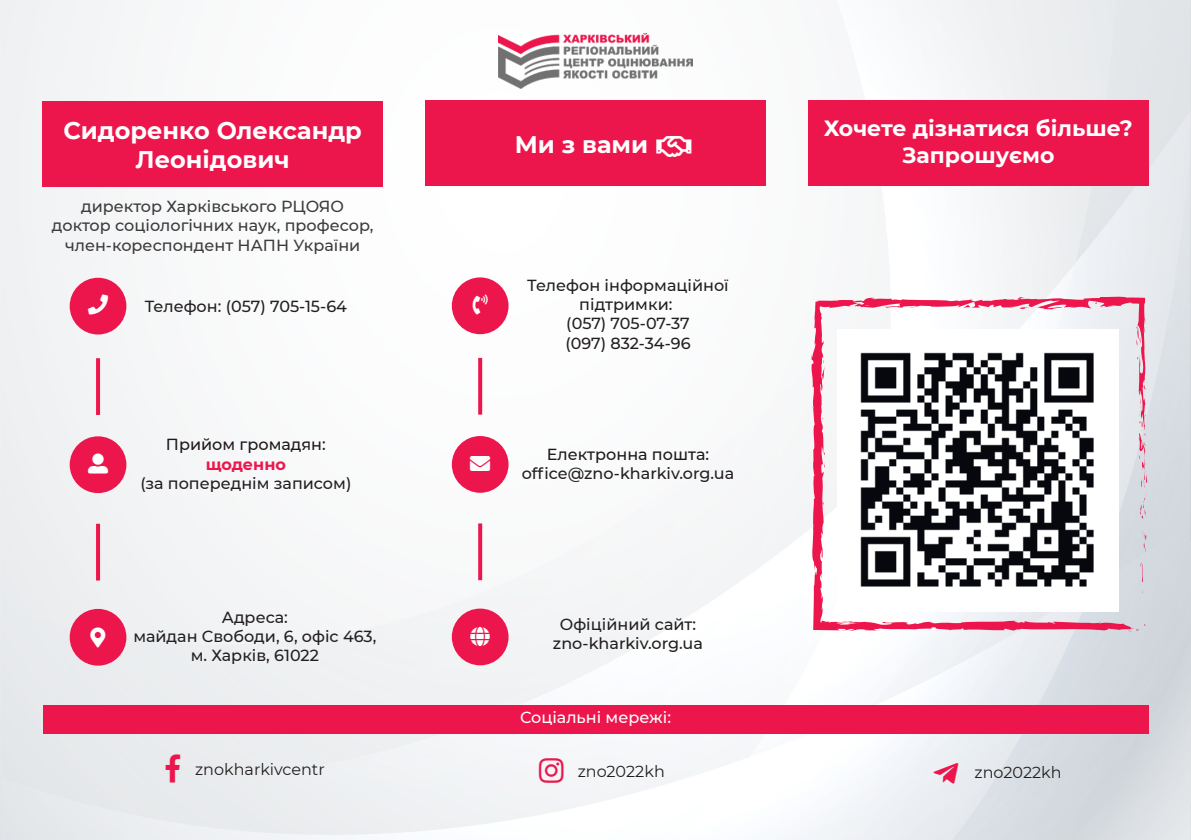
<style>
.page{position:relative;width:1191px;height:840px;background:#fff}
.page>*{position:absolute;margin:0;border:0;box-sizing:border-box;transform-origin:0 0}
.t1{font:700 24px/28.8px "Montserrat";color:#fff;text-align:center}
.t2{font:700 22px/26.4px "Montserrat";color:#fff;text-align:center}
.t3{font:500 16px/19.2px "Montserrat";color:#231f20;text-align:center}
.t4{font:500 16px/19.2px "Montserrat";color:#3d3b3c;text-align:center}
.t5{font:16px "Montserrat";color:#231f20}
.t6{font:500 16px "Montserrat";color:#1f1a19}
.t7{font:500 16px "Montserrat";color:#fff}
.t8{font:700 16px "Montserrat";color:#ed164c}
</style>
<div class="page">
<img style="left:0;top:0;width:1191px;height:839px">
<div style="left:43px;top:101px;width:340px;height:85px;background:#ed164c"></div>
<div style="left:425px;top:101px;width:340px;height:85px;background:#ed164c"></div>
<div style="left:808px;top:101px;width:340px;height:85px;background:#ed164c"></div>
<img style="left:499px;top:33px;width:193px;height:55px">
<div style="left:70px;top:277px;width:56px;height:57px;background:#ed164c;border-radius:50%"></div>
<div style="left:70px;top:608px;width:56px;height:57px;background:#ed164c;border-radius:50%"></div>
<div style="left:70px;top:436px;width:56px;height:57px;background:#ed164c;border-radius:50%"></div>
<hr style="left:96px;top:358px;width:4px;height:57px;background:#ed164c">
<hr style="left:96px;top:523px;width:4px;height:57px;background:#ed164c">
<div style="left:452px;top:277px;width:56px;height:57px;background:#ed164c;border-radius:50%"></div>
<div style="left:452px;top:608px;width:56px;height:57px;background:#ed164c;border-radius:50%"></div>
<div style="left:452px;top:436px;width:56px;height:56px;background:#ed164c;border-radius:50%"></div>
<svg style="left:478px;top:358px;width:4px;height:56px"></svg>
<svg style="left:478px;top:523px;width:4px;height:57px"></svg>
<svg style="left:1145px;top:530px;width:1px;height:23px"></svg>
<svg style="left:810px;top:295px;width:335px;height:335px"></svg>
<svg style="left:851px;top:303px;width:10px;height:4px"></svg>
<svg style="left:1138px;top:379px;width:9px;height:141px"></svg>
<svg style="left:1136px;top:317px;width:9px;height:31px"></svg>
<svg style="left:1095px;top:302px;width:8px;height:5px"></svg>
<svg style="left:1018px;top:307px;width:11px;height:2px"></svg>
<svg style="left:1127px;top:622px;width:18px;height:9px"></svg>
<img style="left:837px;top:329px;width:281px;height:281px">
<div style="left:43px;top:704px;width:1105px;height:29px;background:#ed164c"></div>
<svg style="left:166px;top:753px;width:14px;height:28px"></svg>
<svg style="left:539px;top:757px;width:24px;height:25px"></svg>
<svg style="left:933px;top:762px;width:25px;height:21px"></svg>
<h1 class="t1" style="left:63px;top:115px;width:300px">Сидоренко Олександр<br>Леонідович</h1>
<p class="t4" style="left:52px;top:196px;width:323px">директор Харківського РЦОЯО доктор соціологічних наук, професор, член-кореспондент НАПН України</p>
<p class="t3" style="left:145px;top:296px;width:204px">Телефон: (057) 705-15-64</p>
<p class="t6" style="left:166px;top:433px;width:161px">Прийом громадян:</p>
<p class="t8" style="left:206px;top:452px;width:82px">щоденно</p>
<p class="t3" style="left:140px;top:472px;width:212px">(за попереднім записом)</p>
<p class="t3" style="left:133px;top:606px;width:244px">Адреса:<br>майдан Свободи, 6, офіс 463, м. Харків, 61022</p>
<h1 class="t1" style="left:515px;top:129px;width:135px">Ми з вами</h1>
<p class="t3" style="left:527px;top:275px;width:203px">Телефон інформаційної підтримки:<br>(057) 705-07-37<br>(097) 832-34-96</p>
<p class="t6" style="left:547px;top:443px;width:164px">Електронна пошта:</p>
<p class="t3" style="left:522px;top:463px;width:214px">office@zno-kharkiv.org.ua</p>
<p class="t3" style="left:553px;top:614px;width:151px">Офіційний сайт: zno-kharkiv.org.ua</p>
<p class="t7" style="left:520px;top:706px;width:152px">Соціальні мережі:</p>
<h2 class="t2" style="left:823px;top:114px;width:311px">Хочете дізнатися більше?<br>Запрошуємо</h2>
<p class="t5" style="left:195px;top:757px;width:131px">znokharkivcentr</p>
<p class="t5" style="left:577px;top:759px;width:89px">zno2022kh</p>
<p class="t5" style="left:974px;top:760px;width:89px">zno2022kh</p>
</div>
